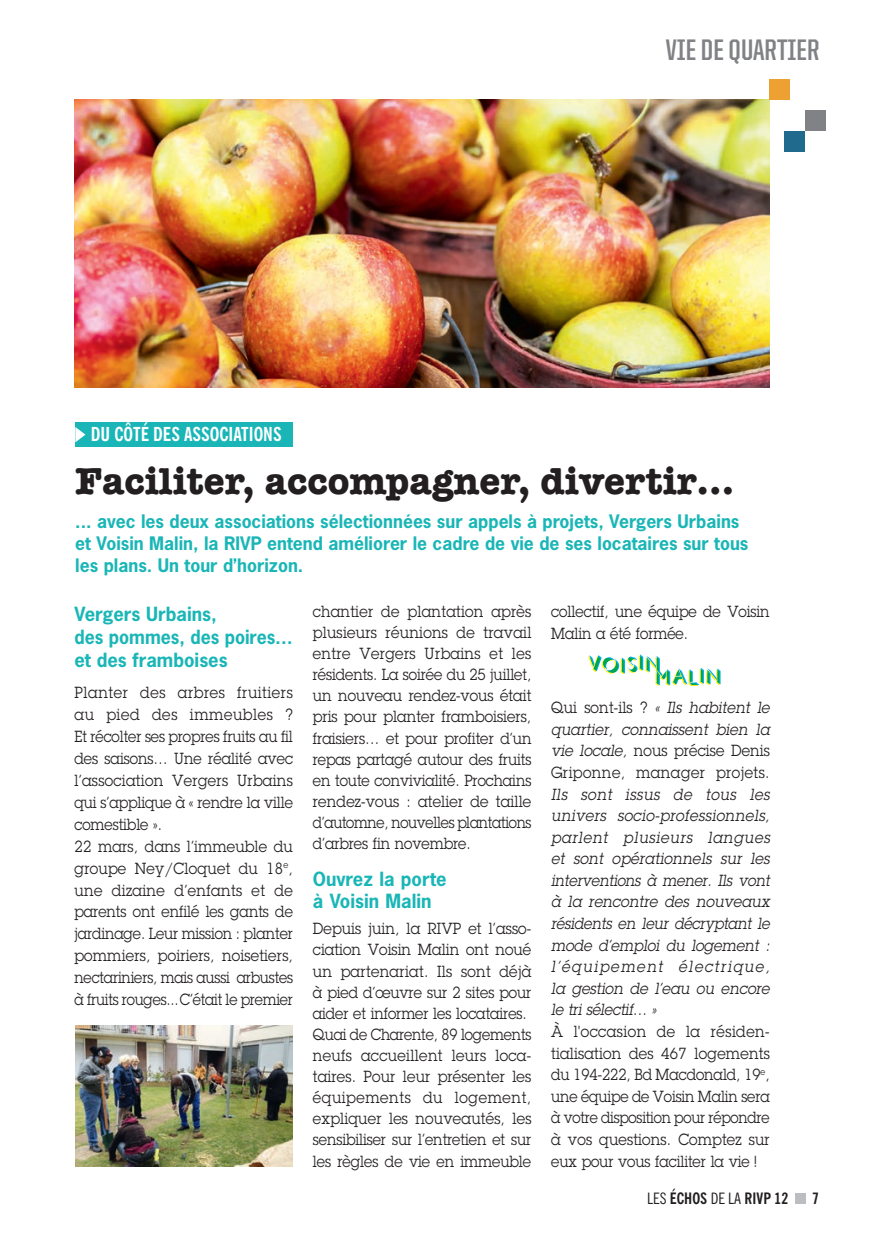
<style>
.page{position:relative;width:869px;height:1241px;background:#fff}
.page>*{position:absolute;margin:0;border:0;box-sizing:border-box;transform-origin:0 0}
.t1{font:700 38.5px "American Typewriter";color:#231f20}
.t2{font:700 29.75px "United Sans Cond";color:#808285}
.t3{font:700 condensed 19.25px "News Gothic BT";color:#fff}
.t4{font:700 18.38px/22.9px "News Gothic";color:#1ab6b7}
.t5{font:700 17.5px/21.9px "News Gothic";color:#1ab6b7}
.t6{font:15.75px/21.2px "Lubalin Graph Std";color:#231f20;text-align:justify;scale:.92 1}
.t7{font:italic 15.75px/21.5px "Lubalin Graph Std";letter-spacing:.01em;color:#231f20;text-align:justify;scale:.92 1}
.t8{font:15.75px/21.5px "Lubalin Graph Std";color:#231f20;scale:.9 1}
.t9{font:700 condensed 15.75px "News Gothic BT";color:#231f20}
.s1{font-style:italic}
.s2{font-weight:400}
</style>
<div class="page">
<div style="left:794px;top:1192px;width:11px;height:11px;background:#bcbdc0"></div>
<svg style="left:588px;top:654px;width:132px;height:31px"></svg>
<div style="left:75px;top:422px;width:218px;height:24px;background:#1ab6b7"></div>
<svg style="left:75px;top:427px;width:10px;height:15px"></svg>
<img style="left:75px;top:1025px;width:218px;height:141px">
<img style="left:74px;top:99px;width:695px;height:288px">
<div style="left:804px;top:110px;width:21px;height:21px;background:#808285"></div>
<div style="left:769px;top:79px;width:20px;height:20px;background:#eea133"></div>
<div style="left:784px;top:131px;width:20px;height:20px;background:#1f6a8d"></div>
<h2 class="t2" style="left:665px;top:34px;width:155px">VIE DE QUARTIER</h2>
<p class="t3" style="left:91px;top:422px;width:192px">DU CÔTÉ DES ASSOCIATIONS</p>
<h1 class="t1" style="left:75px;top:447px;width:660px">Faciliter, accompagner, divertir…</h1>
<p class="t5" style="left:75px;top:510px;width:674px">... avec les deux associations sélectionnées sur appels à projets, Vergers Urbains et Voisin Malin, la RIVP entend améliorer le cadre de vie de ses locataires sur tous les plans. Un tour d’horizon.</p>
<p class="t4" style="left:74px;top:601px;width:220px">Vergers Urbains,<br>des pommes, des poires… et des framboises</p>
<p class="t6" style="left:74px;top:681px;width:239px;line-height:21.9px;text-align:left">Planter des arbres fruitiers au pied des immeubles ?<br>Et récolter ses propres fruits au fil des saisons… Une réalité avec l’association Vergers Urbains qui s’applique à « rendre la ville comestible ».<br>22 mars, dans l’immeuble du groupe Ney/Cloquet du 18<sup>e</sup>, une dizaine d’enfants et de parents ont enfilé les gants de jardinage. Leur mission : planter pommiers, poiriers, noisetiers, nectariniers, mais aussi arbustes à fruits rouges... C’était le premier</p>
<p class="t6" style="left:313px;top:600px;width:239px">chantier de plantation après plusieurs réunions de travail entre Vergers Urbains et les résidents. La soirée du 25 juillet, un nouveau rendez-vous était pris pour planter framboisiers, fraisiers… et pour profiter d’un repas partagé autour des fruits en toute convivialité. Prochains rendez-vous : atelier de taille d’automne, nouvelles plantations d’arbres fin novembre.</p>
<p class="t4" style="left:313px;top:867px;width:135px;line-height:22.2px">Ouvrez la porte à Voisin Malin</p>
<p class="t6" style="left:313px;top:917px;width:239px;text-align:left">Depuis juin, la RIVP et l’asso&shy;ciation Voisin Malin ont noué un partenariat. Ils sont déjà à pied d’œuvre sur 2 sites pour aider et informer les locataires.<br>Quai de Charente, 89 logements neufs accueillent leurs loca&shy;taires. Pour leur présenter les équipements du logement, expliquer les nouveautés, les sensibiliser sur l’entretien et sur les règles de vie en immeuble</p>
<p class="t8" style="left:551px;top:600px;width:244px">collectif, une équipe de Voisin<br>Malin a été formée.</p>
<p class="t6" style="left:551px;top:696px;width:239px">Qui sont-ils ? <span class="s1">« Ils habitent le quartier, connaissent bien la vie locale,</span> nous précise Denis Griponne, manager projets.</p>
<p class="t7" style="left:551px;top:783px;width:239px">Ils sont issus de tous les univers socio-professionnels, parlent plusieurs langues et sont opérationnels sur les interventions à mener. Ils vont à la rencontre des nouveaux résidents en leur décryptant le mode d’emploi du logement : l’équipement électrique, la gestion de l’eau ou encore le tri sélectif… »</p>
<p class="t6" style="left:551px;top:1020px;width:239px">À l'occasion de la résiden&shy;tialisation des 467 logements du 194-222, Bd Macdonald, 19<sup>e</sup>, une équipe de Voisin Malin sera à votre disposition pour répondre à vos questions. Comptez sur eux pour vous faciliter la vie !</p>
<p class="t9" style="left:647px;top:1188px;width:142px"><span class="s2">LES</span> ÉCHOS <span class="s2">DE LA</span> RIVP 12</p>
<p class="t9" style="left:812px;top:1188px;width:8px">7</p>
</div>
